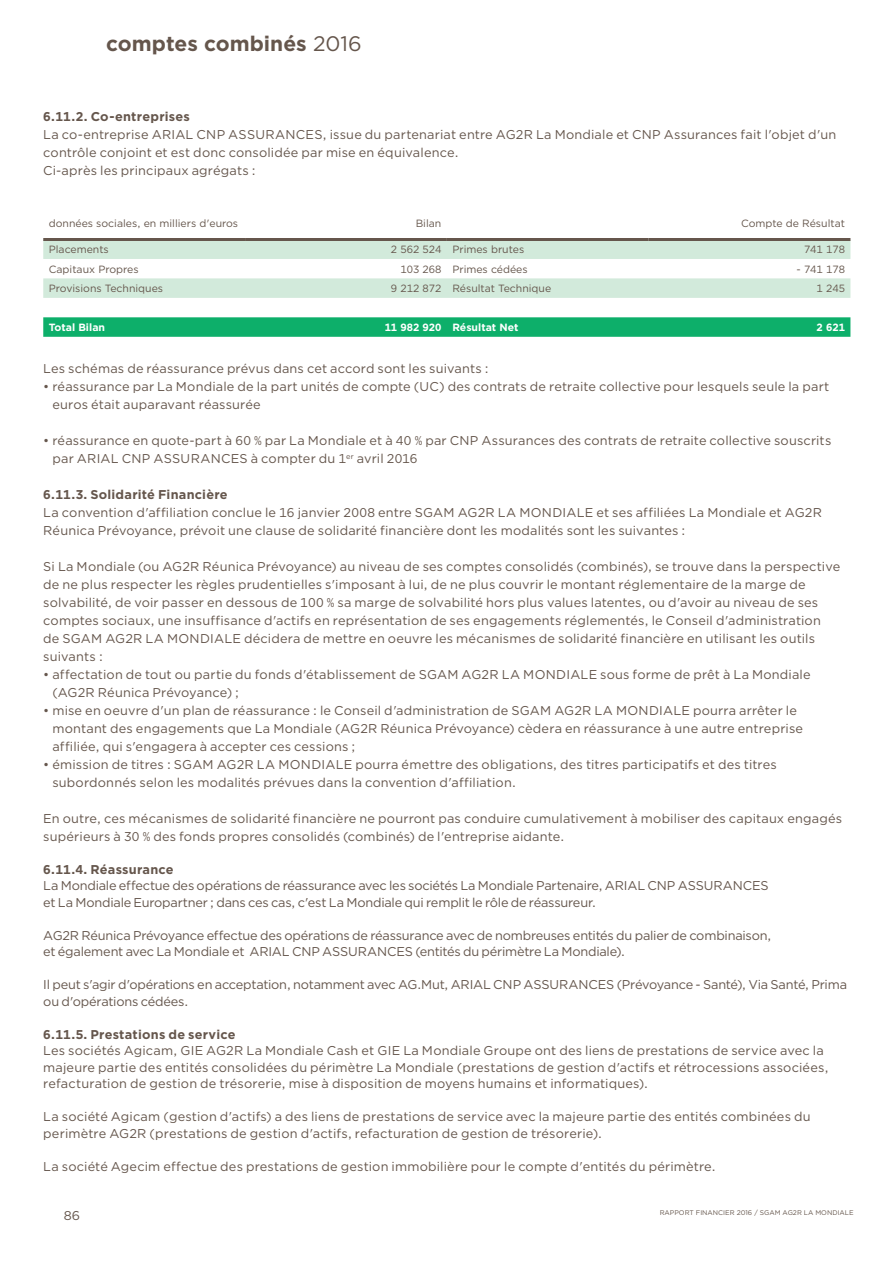
<style>
.page{position:relative;width:893px;height:1263px;background:#fff}
.page>*{position:absolute;margin:0;border:0;box-sizing:border-box;transform-origin:0 0}
.t1{font:700 21px "Gotham";color:#65564c}
.t2{font:12.75px/18px "Gotham";letter-spacing:.01em;color:#65564c}
.t3{font:12.75px/16.5px "Gotham";letter-spacing:-.015em;color:#65564c}
.t4{font:700 12.75px "Gotham";letter-spacing:.015em;color:#65564c}
.t5{font:10.5px "Gotham";color:#65564c}
.t6{font:700 10.5px "Gotham";color:#fff}
.t7{font:6.75px "Gotham";color:#65564c}
.s1{font-weight:400}
</style>
<div class="page">
<svg style="left:43px;top:241px;width:807px;height:57px;fill:#d2eadb"></svg>
<svg style="left:43px;top:317px;width:807px;height:20px;background:#13b16d"></svg>
<hr style="left:43px;top:238px;width:202px;height:3px;background:#65564c">
<hr style="left:447px;top:238px;width:202px;height:3px;background:#65564c">
<hr style="left:245px;top:238px;width:202px;height:3px;background:#65564c">
<hr style="left:649px;top:238px;width:201px;height:3px;background:#65564c">
<h1 class="t1" style="left:106px;top:29px;width:257px">comptes combinés <span class="s1">2016</span></h1>
<p class="t4" style="left:43px;top:108px;width:148px">6.11.2. Co-entreprises</p>
<p class="t2" style="left:43px;top:125px;width:794px">La co-entreprise ARIAL CNP ASSURANCES, issue du partenariat entre AG2R La Mondiale et CNP Assurances fait l'objet d'un contrôle conjoint et est donc consolidée par mise en équivalence.<br>Ci-après les principaux agrégats :</p>
<p class="t5" style="left:49px;top:216px;width:191px">données sociales, en milliers d'euros</p>
<p class="t5" style="left:416px;top:216px;width:27px">Bilan</p>
<p class="t5" style="left:741px;top:216px;width:105px">Compte de Résultat</p>
<p class="t5" style="left:49px;top:243px;width:62px">Placements</p>
<p class="t5" style="left:391px;top:243px;width:135px">2 562 524 Primes brutes</p>
<p class="t5" style="left:804px;top:243px;width:42px">741 178</p>
<p class="t5" style="left:49px;top:262px;width:91px">Capitaux Propres</p>
<p class="t5" style="left:400px;top:262px;width:129px">103 268 Primes cédées</p>
<p class="t5" style="left:797px;top:262px;width:50px">- 741 178</p>
<p class="t5" style="left:49px;top:282px;width:116px">Provisions Techniques</p>
<p class="t5" style="left:391px;top:282px;width:162px">9 212 872 Résultat Technique</p>
<p class="t5" style="left:817px;top:282px;width:30px">1 245</p>
<p class="t6" style="left:49px;top:321px;width:58px">Total Bilan</p>
<p class="t6" style="left:385px;top:321px;width:135px">11 982 920 Résultat Net</p>
<p class="t6" style="left:817px;top:321px;width:30px">2 621</p>
<p class="t2" style="left:43px;top:359px;width:447px">Les schémas de réassurance prévus dans cet accord sont les suivants :</p>
<p class="t2" style="left:52px;top:377px;width:778px;text-indent:-9px">• réassurance par La Mondiale de la part unités de compte (UC) des contrats de retraite collective pour lesquels seule la part euros était auparavant réassurée</p>
<p class="t2" style="left:52px;top:431px;width:780px;text-indent:-9px">• réassurance en quote-part à 60 % par La Mondiale et à 40 % par CNP Assurances des contrats de retraite collective souscrits par ARIAL CNP ASSURANCES à compter du 1<sup>er</sup> avril 2016</p>
<p class="t4" style="left:43px;top:486px;width:186px">6.11.3. Solidarité Financière</p>
<p class="t2" style="left:43px;top:503px;width:780px">La convention d'affiliation conclue le 16 janvier 2008 entre SGAM AG2R LA MONDIALE et ses affiliées La Mondiale et AG2R<br>Réunica Prévoyance, prévoit une clause de solidarité financière dont les modalités sont les suivantes :</p>
<p class="t2" style="left:43px;top:557px;width:798px">Si La Mondiale (ou AG2R Réunica Prévoyance) au niveau de ses comptes consolidés (combinés), se trouve dans la perspective de ne plus respecter les règles prudentielles s'imposant à lui, de ne plus couvrir le montant réglementaire de la marge de solvabilité, de voir passer en dessous de 100 % sa marge de solvabilité hors plus values latentes, ou d'avoir au niveau de ses comptes sociaux, une insuffisance d'actifs en représentation de ses engagements réglementés, le Conseil d'administration de SGAM AG2R LA MONDIALE décidera de mettre en oeuvre les mécanismes de solidarité financière en utilisant les outils suivants :</p>
<p class="t2" style="left:52px;top:665px;width:760px;text-indent:-9px">• affectation de tout ou partie du fonds d'établissement de SGAM AG2R LA MONDIALE sous forme de prêt à La Mondiale (AG2R Réunica Prévoyance) ;</p>
<p class="t2" style="left:52px;top:701px;width:752px;text-indent:-9px">• mise en oeuvre d'un plan de réassurance : le Conseil d'administration de SGAM AG2R LA MONDIALE pourra arrêter le montant des engagements que La Mondiale (AG2R Réunica Prévoyance) cèdera en réassurance à une autre entreprise affiliée, qui s'engagera à accepter ces cessions ;</p>
<p class="t2" style="left:52px;top:755px;width:726px;text-indent:-9px">• émission de titres : SGAM AG2R LA MONDIALE pourra émettre des obligations, des titres participatifs et des titres subordonnés selon les modalités prévues dans la convention d'affiliation.</p>
<p class="t2" style="left:43px;top:809px;width:800px">En outre, ces mécanismes de solidarité financière ne pourront pas conduire cumulativement à mobiliser des capitaux engagés supérieurs à 30 % des fonds propres consolidés (combinés) de l'entreprise aidante.</p>
<p class="t4" style="left:43px;top:861px;width:132px">6.11.4. Réassurance</p>
<p class="t3" style="left:43px;top:877px;width:727px">La Mondiale effectue des opérations de réassurance avec les sociétés La Mondiale Partenaire, ARIAL CNP ASSURANCES et La Mondiale Europartner ; dans ces cas, c'est La Mondiale qui remplit le rôle de réassureur.</p>
<p class="t3" style="left:43px;top:927px;width:729px">AG2R Réunica Prévoyance effectue des opérations de réassurance avec de nombreuses entités du palier de combinaison, et également avec La Mondiale et ARIAL CNP ASSURANCES (entités du périmètre La Mondiale).</p>
<p class="t3" style="left:43px;top:976px;width:805px">Il peut s'agir d'opérations en acceptation, notamment avec AG.Mut, ARIAL CNP ASSURANCES (Prévoyance - Santé), Via Santé, Prima ou d'opérations cédées.</p>
<p class="t4" style="left:43px;top:1026px;width:194px">6.11.5. Prestations de service</p>
<p class="t2" style="left:43px;top:1042px;width:787px;line-height:16.5px">Les sociétés Agicam, GIE AG2R La Mondiale Cash et GIE La Mondiale Groupe ont des liens de prestations de service avec la majeure partie des entités consolidées du périmètre La Mondiale (prestations de gestion d'actifs et rétrocessions associées, refacturation de gestion de trésorerie, mise à disposition de moyens humains et informatiques).</p>
<p class="t2" style="left:43px;top:1108px;width:769px;line-height:16.5px">La société Agicam (gestion d'actifs) a des liens de prestations de service avec la majeure partie des entités combinées du perimètre AG2R (prestations de gestion d'actifs, refacturation de gestion de trésorerie).</p>
<p class="t2" style="left:43px;top:1157px;width:674px">La société Agecim effectue des prestations de gestion immobilière pour le compte d'entités du périmètre.</p>
<p class="t2" style="left:64px;top:1206px;width:18px">86</p>
<p class="t7" style="left:660px;top:1208px;width:195px">RAPPORT FINANCIER 2016 / SGAM AG2R LA MONDIALE</p>
</div>
